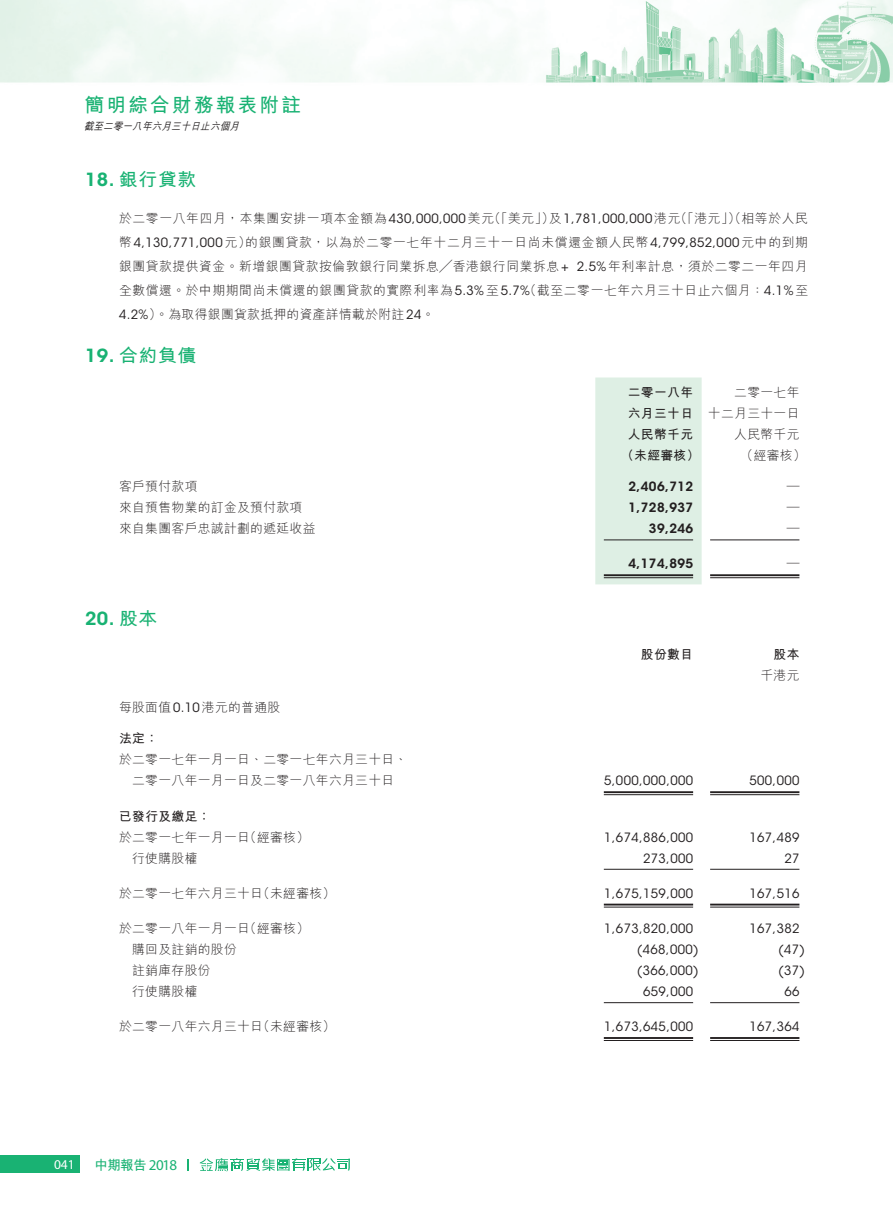
<style>
.page{position:relative;width:893px;height:1212px;background:#fff}
.page>*{position:absolute;margin:0;border:0;box-sizing:border-box;transform-origin:0 0}
.t1{font:700 19.5px "M Hei HK";letter-spacing:.12em;color:#19b273}
._3__標題{font:700 18px "M Hei HK";letter-spacing:.03em;color:#19b273;scale:1.05 1}
._3__標題-2{font:600 18px "ITC Avant Garde Std";color:#19b273;scale:1.05 1}
.t2{font:15px "Myriad Pro";color:#19b273}
.t3{font:700 13.5px "M Hei HK";color:#19b273}
.t4{font:13.5px "Myriad Pro";color:#fff}
._1__內文{font:300 12.75px "M Hei HK";letter-spacing:.03em;color:#231f20}
._1__內文-2{font:12.75px "ITC Avant Garde Std";letter-spacing:.03em;color:#231f20}
._1__內文-3{font:300 12.75px/24px "M Hei HK";letter-spacing:.05em;color:#231f20}
._1__內文-4{font:300 12.75px/24px "M Hei HK";letter-spacing:.055em;color:#231f20}
._1__內文-5{font:700 12.75px "M Hei HK";letter-spacing:.03em;color:#231f20}
._1__內文-6{font:600 12.75px "ITC Avant Garde Std";letter-spacing:.03em;color:#231f20}
.t5{font:italic 500 10.5px "M Hei HK";color:#231f20;scale:.9 1}
.s1{font-family:"ITC Avant Garde Std";font-weight:600}
.s2{font-family:"ITC Avant Garde Std";font-weight:400}
.s3{font-family:"M Hei HK";font-weight:300}
.s4{font-family:"M Hei HK";font-weight:700}
</style>
<div class="page">
<img style="left:0;top:0;width:892px;height:1172px">
<div style="left:0;top:1155px;width:80px;height:18px;background:#19b273"></div>
<svg style="left:200px;top:1158px;width:150px;height:13px"></svg>
<div style="left:595px;top:377px;width:107px;height:207px;background:#deefe4"></div>
<hr style="left:604px;top:539px;width:89px;height:1px;background:#231f20">
<hr style="left:710px;top:539px;width:89px;height:1px;background:#231f20">
<hr style="left:604px;top:574px;width:89px;height:2px;background:#231f20">
<hr style="left:604px;top:577px;width:89px;height:1px;background:#231f20">
<hr style="left:710px;top:574px;width:89px;height:2px;background:#231f20">
<hr style="left:710px;top:577px;width:89px;height:1px;background:#231f20">
<hr style="left:604px;top:791px;width:89px;height:2px;background:#231f20">
<hr style="left:604px;top:794px;width:89px;height:1px;background:#231f20">
<hr style="left:710px;top:791px;width:89px;height:2px;background:#231f20">
<hr style="left:710px;top:794px;width:89px;height:1px;background:#231f20">
<hr style="left:604px;top:869px;width:89px;height:1px;background:#231f20">
<hr style="left:710px;top:869px;width:89px;height:1px;background:#231f20">
<hr style="left:604px;top:904px;width:89px;height:1px;background:#231f20">
<hr style="left:604px;top:907px;width:89px;height:1px;background:#231f20">
<hr style="left:710px;top:904px;width:89px;height:1px;background:#231f20">
<hr style="left:710px;top:907px;width:89px;height:1px;background:#231f20">
<hr style="left:604px;top:1002px;width:89px;height:1px;background:#231f20">
<hr style="left:710px;top:1002px;width:89px;height:1px;background:#231f20">
<hr style="left:604px;top:1037px;width:89px;height:2px;background:#231f20">
<hr style="left:604px;top:1040px;width:89px;height:1px;background:#231f20">
<hr style="left:710px;top:1037px;width:89px;height:2px;background:#231f20">
<hr style="left:710px;top:1040px;width:89px;height:1px;background:#231f20">
<h1 class="t1" style="left:85px;top:90px;width:218px">簡明綜合財務報表附註</h1>
<p class="t5" style="left:84px;top:118px;width:178px">截至二零一八年六月三十日止六個月</p>
<p class="_3__標題" style="left:85px;top:166px;width:108px"><span class="s1">18.</span> 銀行貸款</p>
<p class="_1__內文-4" style="left:245px;top:206px;width:564px;text-indent:-126px">於二零一八年四月，本集團安排一項本金額為<span class="s2">430,000,000</span>美元<br>的銀團貸款，以為於二零一七年十二月三十一日尚未償還金額人民幣<span class="s2">4,799,852,000</span>元中的到期</p>
<p class="_1__內文" style="left:488px;top:212px;width:68px">（「美元」）</p>
<p class="_1__內文" style="left:674px;top:212px;width:135px">（「港元」）（相等於人民</p>
<p class="_1__內文-2" style="left:549px;top:211px;width:133px"><span class="s3">及</span>1,781,000,000<span class="s3">港元</span></p>
<p class="_1__內文-2" style="left:119px;top:235px;width:133px"><span class="s3">幣</span>4,130,771,000<span class="s3">元）</span></p>
<p class="_1__內文-3" style="left:524px;top:254px;width:286px;text-indent:-405px">銀團貸款提供資金。新增銀團貸款按倫敦銀行同業拆息╱香港銀行同業拆息<span class="s2">+<br></span>（截至二零一七年六月三十日止六個月：<span class="s2">4.1%</span>至</p>
<p class="_1__內文-3" style="left:577px;top:254px;width:232px"><span class="s2">2.5%</span>年利率計息，須於二零二一年四月</p>
<p class="_1__內文-3" style="left:119px;top:278px;width:412px">全數償還。於中期期間尚未償還的銀團貸款的實際利率為<span class="s2">5.3%</span>至<span class="s2">5.7%<br>4.2%</span>）。為取得銀團貨款抵押的資產詳情載於附註<span class="s2">24</span>。</p>
<p class="_3__標題" style="left:85px;top:343px;width:108px"><span class="s1">19.</span> 合約負債</p>
<p class="_1__內文-5" style="left:628px;top:383px;width:67px">二零一八年</p>
<p class="_1__內文-5" style="left:628px;top:404px;width:67px">六月三十日</p>
<p class="_1__內文-5" style="left:628px;top:425px;width:67px">人民幣千元</p>
<p class="_1__內文" style="left:734px;top:386px;width:67px">二零一七年</p>
<p class="_1__內文" style="left:708px;top:407px;width:93px">十二月三十一日</p>
<p class="_1__內文" style="left:734px;top:428px;width:67px">人民幣千元</p>
<p class="_1__內文-5" style="left:621px;top:446px;width:80px">（未經審核）</p>
<p class="_1__內文" style="left:741px;top:449px;width:67px">（經審核(</p>
<p class="_1__內文" style="left:119px;top:480px;width:80px">客戶預付款項</p>
<p class="_1__內文-6" style="left:628px;top:479px;width:66px">2,406,712</p>
<p class="_1__內文" style="left:787px;top:480px;width:14px">—</p>
<p class="_1__內文" style="left:119px;top:501px;width:185px">來自預售物業的訂金及預付款項</p>
<p class="_1__內文-6" style="left:628px;top:500px;width:66px">1,728,937</p>
<p class="_1__內文" style="left:787px;top:501px;width:14px">—</p>
<p class="_1__內文" style="left:119px;top:522px;width:198px">來自集團客戶忠誠計劃的遞延收益</p>
<p class="_1__內文-6" style="left:649px;top:521px;width:46px">39,246</p>
<p class="_1__內文" style="left:787px;top:522px;width:14px">—</p>
<p class="_1__內文-6" style="left:628px;top:555px;width:66px">4,174,895</p>
<p class="_1__內文" style="left:787px;top:557px;width:14px">—</p>
<p class="_3__標題-2" style="left:85px;top:607px;width:70px">20. <span class="s4">股本</span></p>
<p class="_1__內文-5" style="left:641px;top:645px;width:54px">股份數目</p>
<p class="_1__內文-5" style="left:773px;top:645px;width:27px">股本</p>
<p class="_1__內文" style="left:760px;top:669px;width:40px">千港元</p>
<p class="_1__內文" style="left:119px;top:700px;width:163px">每股面值<span class="s2">0.10</span>港元的普通股</p>
<p class="_1__內文-5" style="left:119px;top:729px;width:41px">法定：</p>
<p class="_1__內文" style="left:119px;top:753px;width:290px">於二零一七年一月一日、二零一七年六月三十日、</p>
<p class="_1__內文" style="left:132px;top:774px;width:264px">二零一八年一月一日及二零一八年六月三十日</p>
<p class="_1__內文-5" style="left:119px;top:807px;width:93px">已發行及繳足：</p>
<p class="_1__內文-2" style="left:604px;top:773px;width:90px">5,000,000,000</p>
<p class="_1__內文-2" style="left:749px;top:773px;width:51px">500,000</p>
<p class="_1__內文" style="left:244px;top:830px;width:67px">（經審核(</p>
<p class="_1__內文" style="left:119px;top:830px;width:132px">於二零一七年一月一日</p>
<p class="_1__內文-2" style="left:604px;top:829px;width:90px">1,674,886,000</p>
<p class="_1__內文-2" style="left:749px;top:829px;width:51px">167,489</p>
<p class="_1__內文" style="left:132px;top:851px;width:67px">行使購股權</p>
<p class="_1__內文-2" style="left:643px;top:850px;width:51px">273,000</p>
<p class="_1__內文-2" style="left:784px;top:850px;width:17px">27</p>
<p class="_1__內文" style="left:257px;top:886px;width:80px">（未經審核(</p>
<p class="_1__內文" style="left:119px;top:886px;width:145px">於二零一七年六月三十日</p>
<p class="_1__內文-2" style="left:604px;top:885px;width:90px">1,675,159,000</p>
<p class="_1__內文-2" style="left:749px;top:885px;width:51px">167,516</p>
<p class="_1__內文" style="left:244px;top:922px;width:67px">（經審核(</p>
<p class="_1__內文" style="left:119px;top:922px;width:132px">於二零一八年一月一日</p>
<p class="_1__內文-2" style="left:604px;top:921px;width:90px">1,673,820,000</p>
<p class="_1__內文-2" style="left:749px;top:921px;width:51px">167,382</p>
<p class="_1__內文" style="left:132px;top:943px;width:106px">購回及註銷的股份</p>
<p class="_1__內文-2" style="left:637px;top:942px;width:63px">)468,000(</p>
<p class="_1__內文-2" style="left:778px;top:942px;width:29px">)47(</p>
<p class="_1__內文" style="left:132px;top:964px;width:80px">註銷庫存股份</p>
<p class="_1__內文-2" style="left:637px;top:963px;width:63px">)366,000(</p>
<p class="_1__內文-2" style="left:778px;top:963px;width:29px">)37(</p>
<p class="_1__內文" style="left:132px;top:985px;width:67px">行使購股權</p>
<p class="_1__內文-2" style="left:643px;top:984px;width:51px">659,000</p>
<p class="_1__內文-2" style="left:784px;top:984px;width:17px">66</p>
<p class="_1__內文" style="left:257px;top:1020px;width:80px">（未經審核(</p>
<p class="_1__內文" style="left:119px;top:1020px;width:145px">於二零一八年六月三十日</p>
<p class="_1__內文-2" style="left:604px;top:1018px;width:90px">1,673,645,000</p>
<p class="_1__內文-2" style="left:749px;top:1018px;width:51px">167,364</p>
<p class="t4" style="left:54px;top:1156px;width:22px">041</p>
<p class="t3" style="left:94px;top:1155px;width:54px">中期報告</p>
<p class="t2" style="left:149px;top:1155px;width:30px">2018</p>
</div>
